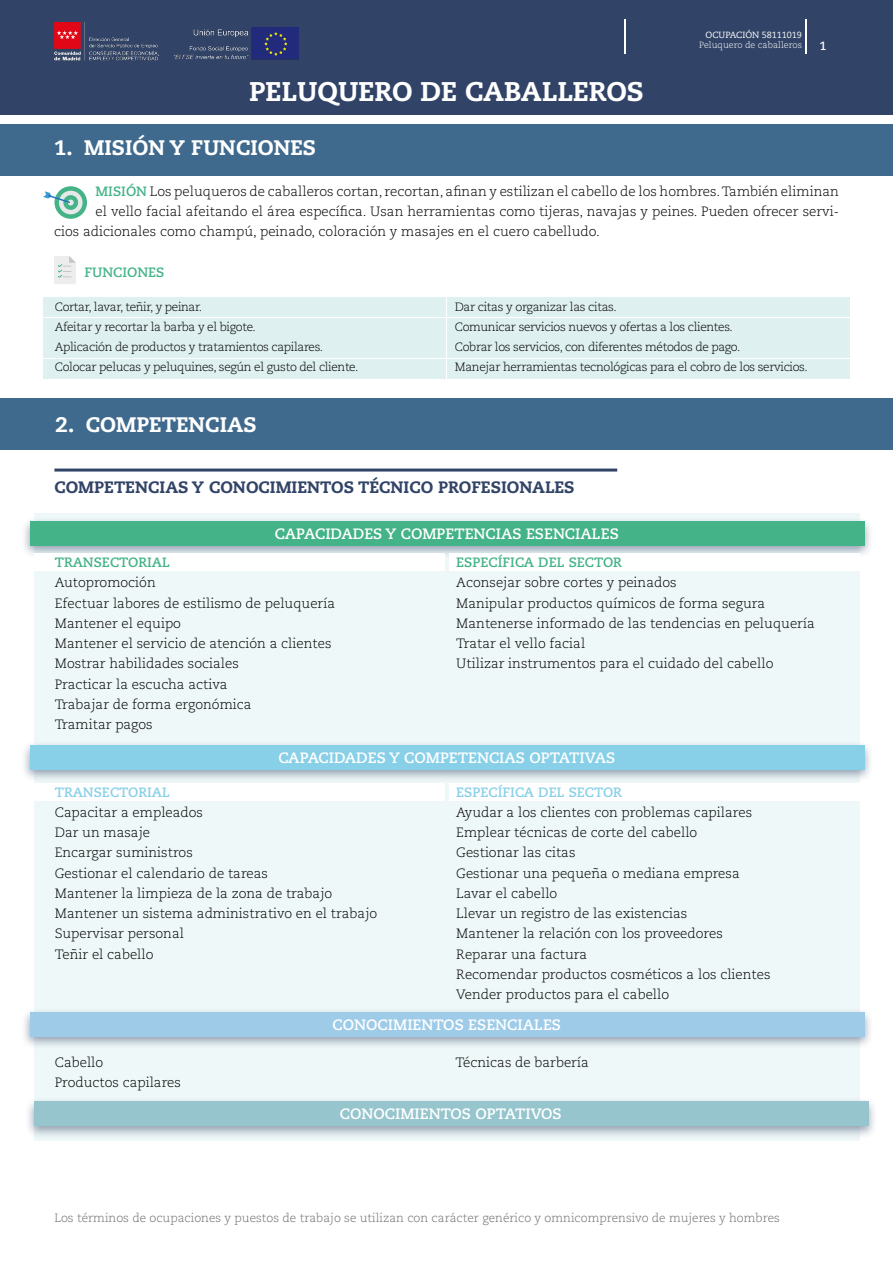
<style>
.page{position:relative;width:893px;height:1263px;background:#fff}
.page>*{position:absolute;margin:0;border:0;box-sizing:border-box;transform-origin:0 0}
.t1{font:800 27px "Caecilia LT Std";color:#fff}
.t2{font:800 21px "Caecilia LT Std";color:#fff}
.t3{font:800 16.5px "Caecilia LT Std";color:#314366}
.t4{font:700 15px "Caecilia LT Std";color:#fff}
.t5{font:300 13.5px/20.2px "Caecilia LT Std";color:#000}
.t6{font:700 13.5px "Caecilia LT Std";color:#44b388}
.t7{font:700 13.5px "Caecilia LT Std";color:#88d0e8}
.t8{font:300 12px/20.2px "Caecilia LT Std";letter-spacing:-.03em;color:#000}
.t9{font:300 12px "Caecilia LT Std";color:#706f6f}
.t10{font:700 12px "Caecilia LT Std";color:#fff}
.t11{font:300 9px "Caecilia LT Std";color:#fff}
.t12{font:9px "Caecilia LT Std";color:#fff}
.s1{font-weight:700;color:#44b388}
</style>
<div class="page">
<div style="left:0;top:0;width:893px;height:115px;background:#314366"></div>
<hr style="left:805px;top:20px;width:1px;height:34px;background:#fff">
<hr style="left:625px;top:20px;width:1px;height:34px;background:#fff">
<div style="left:0;top:124px;width:893px;height:52px;background:#406a8d"></div>
<img style="left:174px;top:28px;width:124px;height:32px">
<img style="left:54px;top:22px;width:104px;height:39px">
<div style="left:43px;top:297px;width:403px;height:19px;background:#def0ef"></div>
<div style="left:447px;top:297px;width:403px;height:19px;background:#def0ef"></div>
<div style="left:43px;top:318px;width:403px;height:19px;background:#def0ef"></div>
<div style="left:447px;top:318px;width:403px;height:19px;background:#def0ef"></div>
<div style="left:43px;top:339px;width:403px;height:19px;background:#def0ef"></div>
<div style="left:447px;top:339px;width:403px;height:19px;background:#def0ef"></div>
<div style="left:43px;top:360px;width:403px;height:19px;background:#def0ef"></div>
<div style="left:447px;top:360px;width:403px;height:19px;background:#def0ef"></div>
<svg style="left:54px;top:186px;width:33px;height:33px"></svg>
<svg style="left:59px;top:191px;width:24px;height:23px"></svg>
<svg style="left:63px;top:195px;width:15px;height:15px"></svg>
<svg style="left:43px;top:191px;width:31px;height:14px"></svg>
<svg style="left:54px;top:256px;width:22px;height:28px"></svg>
<div style="left:35px;top:514px;width:825px;height:627px;background:#eff8f8"></div>
<div style="left:0;top:398px;width:893px;height:52px;background:#406a8d"></div>
<hr style="left:54px;top:468px;width:563px;height:3px;background:#314366">
<div style="left:21px;top:516px;width:853px;height:43px;background:#314366;opacity:.5"></div>
<div style="left:30px;top:521px;width:834px;height:24px;background:#44b388"></div>
<div style="left:34px;top:553px;width:411px;height:17px;background:#fff"></div>
<div style="left:449px;top:554px;width:411px;height:17px;background:#fff"></div>
<div style="left:21px;top:740px;width:853px;height:43px;background:#314366;opacity:.5"></div>
<div style="left:30px;top:746px;width:834px;height:24px;background:#88d0e8"></div>
<div style="left:34px;top:783px;width:411px;height:17px;background:#fff"></div>
<div style="left:449px;top:783px;width:411px;height:17px;background:#fff"></div>
<div style="left:21px;top:1007px;width:853px;height:43px;background:#314366;opacity:.5"></div>
<div style="left:30px;top:1013px;width:834px;height:23px;background:#9ecbe8"></div>
<div style="left:25px;top:1097px;width:853px;height:42px;background:#314366;opacity:.5"></div>
<div style="left:34px;top:1102px;width:834px;height:24px;background:#96c5cd"></div>
<p class="t12" style="left:706px;top:29px;width:98px">OCUPACIÓN 58111019</p>
<p class="t11" style="left:699px;top:40px;width:104px">Peluquero de caballeros</p>
<p class="t10" style="left:819px;top:39px;width:9px">1</p>
<h1 class="t1" style="left:249px;top:75px;width:396px">PELUQUERO DE CABALLEROS</h1>
<h2 class="t2" style="left:54px;top:135px;width:264px">1. MISIÓN Y FUNCIONES</h2>
<p class="t5" style="left:96px;top:181px;width:745px"><span class="s1">MISIÓN</span> Los peluqueros de caballeros cortan, recortan, afinan y estilizan el cabello de los hombres. También eliminan</p>
<p class="t5" style="left:96px;top:202px;width:745px">el vello facial afeitando el área específica. Usan herramientas como tijeras, navajas y peines. Pueden ofrecer servi-</p>
<p class="t5" style="left:54px;top:222px;width:547px">cios adicionales como champú, peinado, coloración y masajes en el cuero cabelludo.</p>
<p class="t6" style="left:84px;top:264px;width:81px">FUNCIONES</p>
<p class="t8" style="left:55px;top:297px;width:305px">Cortar, lavar, teñir, y peinar.<br>Afeitar y recortar la barba y el bigote.<br>Aplicación de productos y tratamientos capilares.<br>Colocar pelucas y peluquines, según el gusto del cliente.</p>
<p class="t8" style="left:455px;top:297px;width:354px">Dar citas y organizar las citas.<br>Comunicar servicios nuevos y ofertas a los clientes.<br>Cobrar los servicios, con diferentes métodos de pago.<br>Manejar herramientas tecnológicas para el cobro de los servicios.</p>
<h2 class="t2" style="left:56px;top:412px;width:203px">2. COMPETENCIAS</h2>
<p class="t3" style="left:54px;top:477px;width:522px">COMPETENCIAS Y CONOCIMIENTOS TÉCNICO PROFESIONALES</p>
<p class="t4" style="left:275px;top:525px;width:345px">CAPACIDADES Y COMPETENCIAS ESENCIALES</p>
<p class="t6" style="left:55px;top:554px;width:117px">TRANSECTORIAL</p>
<p class="t5" style="left:55px;top:573px;width:282px">Autopromoción<br>Efectuar labores de estilismo de peluquería<br>Mantener el equipo<br>Mantener el servicio de atención a clientes<br>Mostrar habilidades sociales<br>Practicar la escucha activa<br>Trabajar de forma ergonómica<br>Tramitar pagos</p>
<p class="t6" style="left:456px;top:554px;width:167px">ESPECÍFICA DEL SECTOR</p>
<p class="t5" style="left:456px;top:573px;width:360px">Aconsejar sobre cortes y peinados<br>Manipular productos químicos de forma segura Mantenerse informado de las tendencias en peluquería Tratar el vello facial<br>Utilizar instrumentos para el cuidado del cabello</p>
<p class="t4" style="left:278px;top:748px;width:338px">CAPACIDADES Y COMPETENCIAS OPTATIVAS</p>
<p class="t7" style="left:456px;top:784px;width:167px">ESPECÍFICA DEL SECTOR</p>
<p class="t5" style="left:456px;top:802px;width:316px">Ayudar a los clientes con problemas capilares Emplear técnicas de corte del cabello<br>Gestionar las citas<br>Gestionar una pequeña o mediana empresa Lavar el cabello<br>Llevar un registro de las existencias<br>Mantener la relación con los proveedores Reparar una factura<br>Recomendar productos cosméticos a los clientes Vender productos para el cabello</p>
<p class="t4" style="left:333px;top:1016px;width:230px">CONOCIMIENTOS ESENCIALES</p>
<p class="t7" style="left:55px;top:784px;width:117px">TRANSECTORIAL</p>
<p class="t5" style="left:55px;top:802px;width:324px">Capacitar a empleados<br>Dar un masaje<br>Encargar suministros<br>Gestionar el calendario de tareas<br>Mantener la limpieza de la zona de trabajo<br>Mantener un sistema administrativo en el trabajo<br>Supervisar personal<br>Teñir el cabello</p>
<p class="t5" style="left:55px;top:1052px;width:128px">Cabello<br>Productos capilares</p>
<p class="t5" style="left:455px;top:1052px;width:135px">Técnicas de barbería</p>
<p class="t4" style="left:340px;top:1105px;width:223px">CONOCIMIENTOS OPTATIVOS</p>
<p class="t9" style="left:54px;top:1211px;width:727px">Los términos de ocupaciones y puestos de trabajo se utilizan con carácter genérico y omnicomprensivo de mujeres y hombres</p>
</div>
